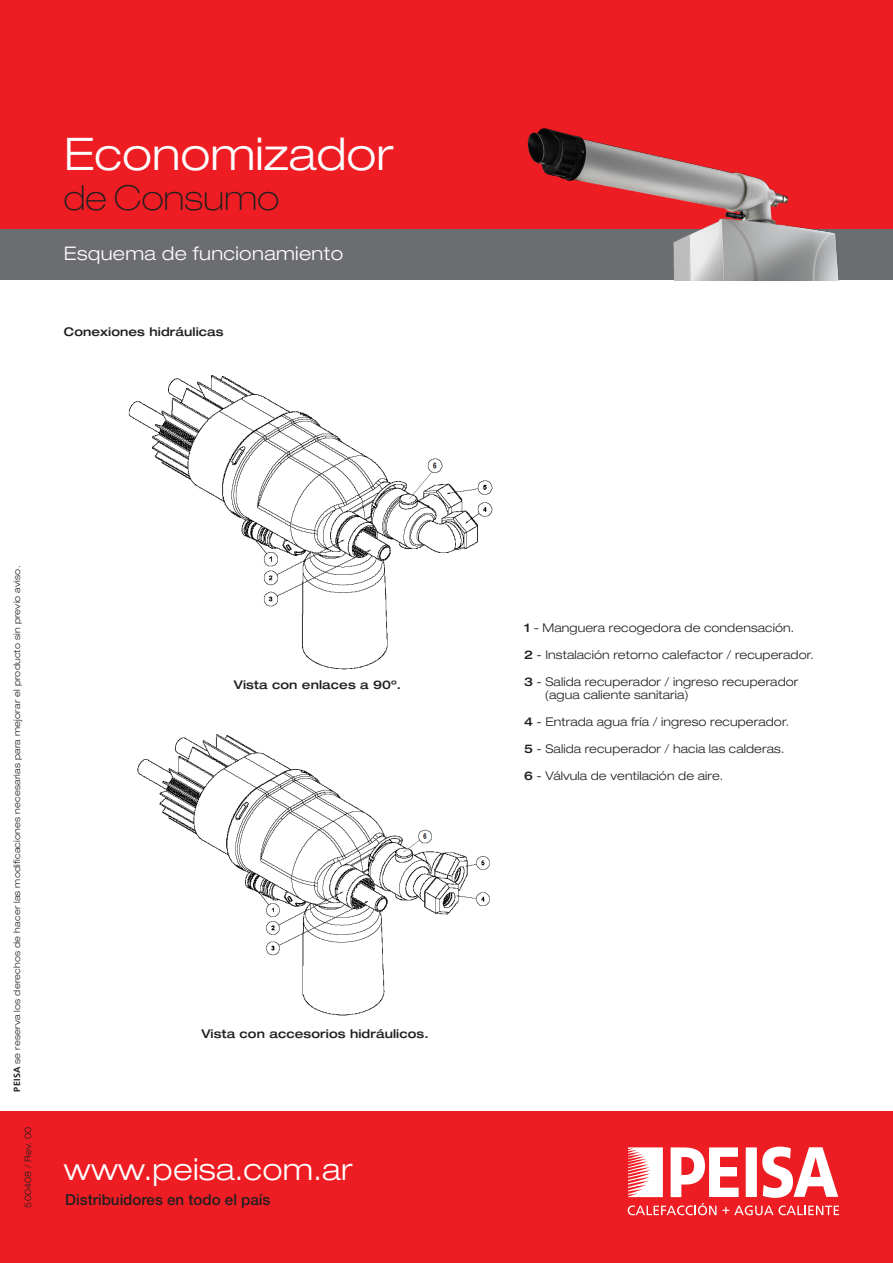
<style>
.page{position:relative;width:893px;height:1263px;background:#fff}
.page>*{position:absolute;margin:0;border:0;box-sizing:border-box;transform-origin:0 0}
.t1{font:300 expanded 45px "Helvetica Neue LT Std";color:#fff}
.t2{font:100 expanded 34.5px "Helvetica Neue LT Std";color:#231f20}
.t3{font:300 expanded 30.3px "Helvetica Neue LT Std";letter-spacing:.01em;color:#fff}
.t4{font:300 expanded 18.75px "Helvetica Neue LT Std";letter-spacing:.02em;color:#fff}
.t5{font:500 15.15px "Helvetica Neue LT Std";color:#231f20}
.t6{font:300 expanded 12px "Helvetica Neue LT Std";letter-spacing:.01em;color:#231f20}
.t7{font:500 expanded 12px "Helvetica Neue LT Std";letter-spacing:.01em;color:#231f20}
.t8{font:300 expanded 9px "Helvetica Neue LT Std";letter-spacing:.025em;color:#231f20}
.s1{font-family:"Frutiger";font-weight:700;font-stretch:normal}
.s2{font-weight:500}
</style>
<div class="page">
<div style="left:0;top:228px;width:893px;height:52px;background:#6c6d70"></div>
<div style="left:0;top:0;width:893px;height:229px;background:#ee1d23"></div>
<div style="left:0;top:1112px;width:893px;height:151px;background:#ee1d23"></div>
<img style="left:527px;top:128px;width:312px;height:152px">
<img style="left:128px;top:375px;width:365px;height:295px">
<img style="left:137px;top:734px;width:353px;height:282px">
<svg style="left:628px;top:1146px;width:211px;height:69px"></svg>
<p class="t1" style="left:64px;top:127px;width:331px">Economizador</p>
<p class="t2" style="left:64px;top:177px;width:217px">de Consumo</p>
<p class="t4" style="left:64px;top:242px;width:281px">Esquema de funcionamiento</p>
<p class="t7" style="left:64px;top:324px;width:161px">Conexiones hidráulicas</p>
<p class="t8" style="left:12px;top:1092px;width:527px;rotate:-90deg"><span class="s1">PEISA</span> se reserva los derechos de hacer las modificaciones necesarias para mejorar el producto sin previo aviso.</p>
<p class="t8" style="left:23px;top:1207px;width:82px;rotate:-90deg">500408 / Rev. 00</p>
<p class="t7" style="left:234px;top:677px;width:169px">Vista con enlaces a 90º.</p>
<p class="t7" style="left:201px;top:1026px;width:229px">Vista con accesorios hidráulicos.</p>
<p class="t3" style="left:64px;top:1151px;width:290px">www.peisa.com.ar</p>
<p class="t5" style="left:65px;top:1191px;width:207px">Distribuidores en todo el país</p>
<p class="t6" style="left:524px;top:620px;width:272px"><span class="s2">1</span> - Manguera recogedora de condensación.</p>
<p class="t6" style="left:524px;top:647px;width:291px"><span class="s2">2</span> - Instalación retorno calefactor / recuperador.</p>
<p class="t6" style="left:524px;top:674px;width:276px"><span class="s2">3</span> - Salida recuperador / ingreso recuperador</p>
<p class="t6" style="left:545px;top:688px;width:145px">(agua caliente sanitaria)</p>
<p class="t6" style="left:524px;top:715px;width:266px"><span class="s2">4</span> - Entrada agua fría / ingreso recuperador.</p>
<p class="t6" style="left:524px;top:742px;width:262px"><span class="s2">5</span> - Salida recuperador / hacia las calderas.</p>
<p class="t6" style="left:524px;top:769px;width:201px"><span class="s2">6</span> - Válvula de ventilación de aire.</p>
</div>
